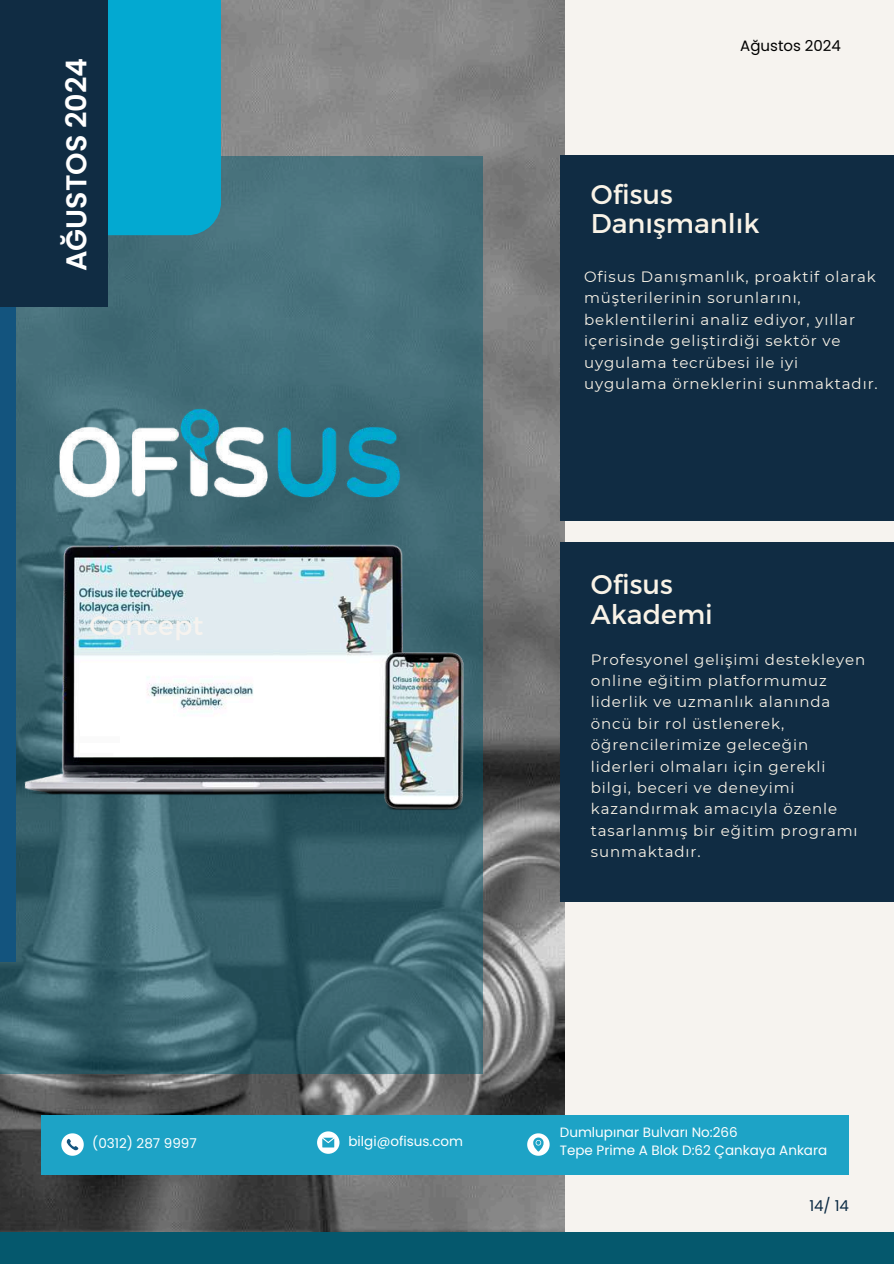
<style>
.page{position:relative;width:894px;height:1264px;background:#fff}
.page>*{position:absolute;margin:0;border:0;box-sizing:border-box;transform-origin:0 0}
.t1{font:600 28.65px "Poppins";color:#fff}
.t2{font:27px/29.2px "Montserrat";color:#f9f3e7}
.t3{font:27px "Montserrat";color:#f6f3ef}
.t4{font:15px/21.3px "Montserrat";letter-spacing:.06em;color:#f9f3e7}
.t5{font:15px "Poppins";color:#000}
.t6{font:15px "Poppins";color:#0a2a43}
.t7{font:13.5px/18px "Poppins";color:#fff}
</style>
<div class="page">
<div style="left:0;top:0;width:893px;height:1263px;background:#f6f3ef"></div>
<img style="left:0;top:0;width:564px;height:1231px">
<div style="left:560px;top:156px;width:333px;height:364px;background:#102c43"></div>
<div style="left:560px;top:542px;width:333px;height:360px;background:#102c43"></div>
<svg style="left:0;top:156px;width:482px;height:917px;background:#416a75"></svg>
<div style="left:0;top:164px;width:15px;height:798px;background:#13547e"></div>
<div style="left:0;top:1231px;width:893px;height:32px;background:#05586d"></div>
<img style="left:47px;top:392px;width:385px;height:31px">
<div style="left:107px;top:0;width:114px;height:235px;background:#03a9d1"></div>
<img style="left:15px;top:423px;width:626px;height:458px">
<div style="left:41px;top:1114px;width:807px;height:60px;background:#1da3c6"></div>
<svg style="left:61px;top:1133px;width:23px;height:22px"></svg>
<svg style="left:317px;top:1131px;width:22px;height:22px"></svg>
<svg style="left:527px;top:1133px;width:22px;height:22px"></svg>
<div style="left:0;top:0;width:107px;height:306px;background:#102c43"></div>
<h1 class="t1" style="left:56px;top:271px;width:215px;rotate:-90deg">AĞUSTOS 2024</h1>
<h2 class="t3" style="left:89px;top:608px;width:115px">Concept</h2>
<p class="t5" style="left:740px;top:35px;width:102px">Ağustos 2024</p>
<h2 class="t2" style="left:590px;top:179px;width:170px">Ofisus<br>Danışmanlık</h2>
<p class="t4" style="left:584px;top:266px;width:295px">Ofisus Danışmanlık, proaktif olarak müşteri leri ni n sorunlarını,<br>beklenti leri ni analiz ediyor, yıllar içerisi nde gelişti rdiği sektör ve uygulama tecrübesi i le iyi uygulama örnekleri ni sunmaktadır.</p>
<h2 class="t2" style="left:590px;top:568px;width:123px">Ofisus<br>Akademi</h2>
<p class="t4" style="left:590px;top:648px;width:276px">Profesyonel gelişi mi destekleyen onli ne eğiti m platformumuz liderlik ve uzmanlık alanında öncü bi r rol üstlenerek,<br>öğrenci leri mize geleceği n liderleri olmaları içi n gerekli<br>bi lgi, beceri ve deneyi mi kazandırmak amacıyla özenle tasarlanmış bi r eğiti m programı sunmaktadır.</p>
<p class="t7" style="left:92px;top:1134px;width:106px">(0312) 287 9997</p>
<p class="t7" style="left:348px;top:1132px;width:116px">bilgi@ofisus.com</p>
<p class="t7" style="left:559px;top:1123px;width:269px">Dumlupınar Bulvarı No:266<br>Tepe Prime A Blok D:62 Çankaya Ankara</p>
<p class="t6" style="left:809px;top:1195px;width:41px">14/ 14</p>
</div>
